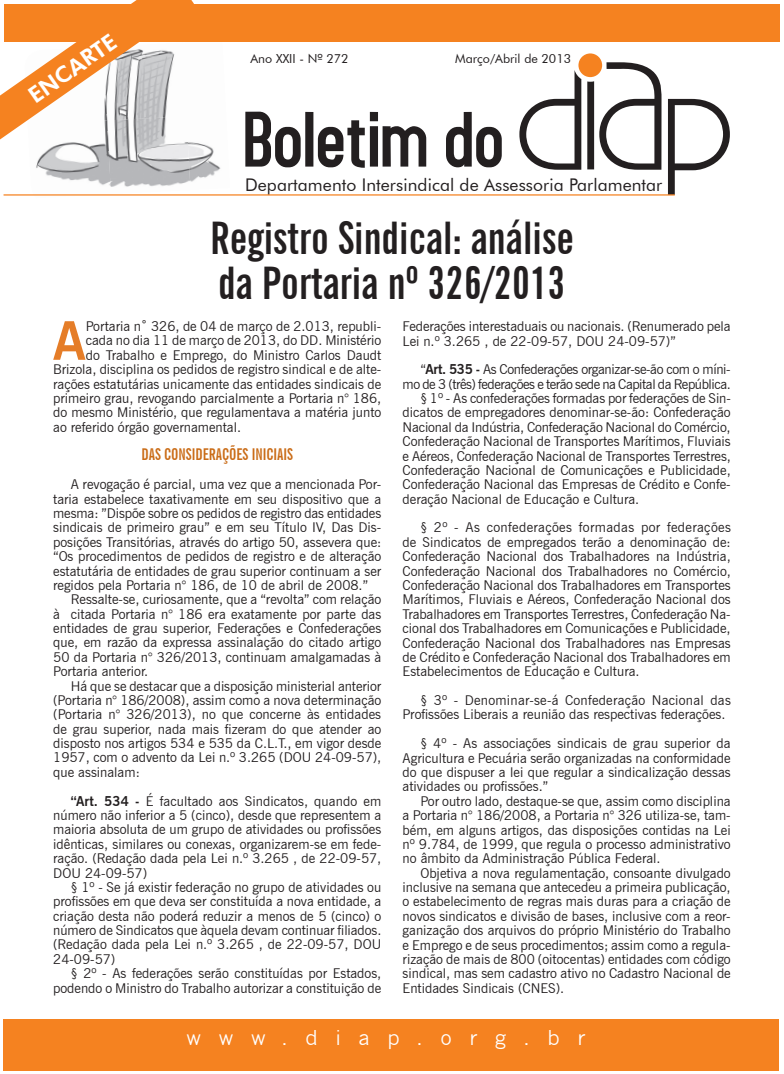
<style>
.page{position:relative;width:784px;height:1074px;background:#fff}
.page>*{position:absolute;margin:0;border:0;box-sizing:border-box;transform-origin:0 0}
.t1{font:700 53px "News Gothic BT";color:#e57d28}
.t2{font:700 extra-condensed 45px/45px "News Gothic BT";color:#231f20}
.t3{font:800 22.38px "Futura BT";color:#fff}
.t4{font:20px "News Gothic";letter-spacing:.88em;color:#fff}
.t5{font:17.5px "Futura BT";letter-spacing:.005em;color:#231f20}
.t6{font:700 extra-condensed 16.25px "News Gothic BT";color:#ca6c17}
.t7{font:13.5px/14.4px "News Gothic BT";color:#231f20;text-align:justify}
.t8{font:13.5px "News Gothic BT";letter-spacing:-.03em;color:#231f20}
.t9{font:13.5px "News Gothic BT";letter-spacing:-.025em;color:#231f20}
.t10{font:12.5px "Futura BT";color:#231f20}
.s1{font-weight:700}
</style>
<div class="page">
<img style="left:190px;top:142px;width:31px;height:40px">
<img style="left:36px;top:149px;width:71px;height:36px">
<img style="left:107px;top:149px;width:83px;height:38px">
<svg style="left:245px;top:112px;width:256px;height:56px"></svg>
<div style="left:578px;top:53px;width:23px;height:24px;background:#f58220;border-radius:50%"></div>
<svg style="left:519px;top:62px;width:210px;height:133px"></svg>
<hr style="left:4px;top:194px;width:670px;height:2px;background:#f58220">
<div style="left:4px;top:4px;width:775px;height:38px;background:#f58220"></div>
<svg style="left:0;top:0;width:194px;height:149px"></svg>
<div style="left:4px;top:1018px;width:774px;height:52px;background:#f58220"></div>
<h3 class="t3" style="left:23px;top:86px;width:104px;rotate:-35deg">ENCARTE</h3>
<p class="t10" style="left:250px;top:51px;width:100px">Ano XXII - Nº 272</p>
<p class="t10" style="left:455px;top:51px;width:117px">Março/Abril de 2013</p>
<p class="t5" style="left:245px;top:174px;width:418px">Departamento Intersindical de Assessoria Parlamentar</p>
<h2 class="t2" style="left:210px;top:215px;width:364px">Registro Sindical: análise da Portaria nº 326/2013</h2>
<h1 class="t1" style="left:53px;top:309px;width:34px">A</h1>
<p class="t7" style="left:86px;top:319px;width:297px">Portaria n˚ 326, de 04 de março de 2.013, republi-</p>
<p class="t7" style="left:86px;top:333px;width:297px">cada no dia 11 de março de 2013, do DD. Ministério</p>
<p class="t7" style="left:86px;top:348px;width:297px">do Trabalho e Emprego, do Ministro Carlos Daudt</p>
<p class="t7" style="left:53px;top:362px;width:329px">Brizola, disciplina os pedidos de registro sindical e de alte-</p>
<p class="t7" style="left:53px;top:376px;width:329px">rações estatutárias unicamente das entidades sindicais de</p>
<p class="t7" style="left:53px;top:391px;width:329px">primeiro grau, revogando parcialmente a Portaria n° 186,</p>
<p class="t7" style="left:53px;top:405px;width:329px">do mesmo Ministério, que regulamentava a matéria junto</p>
<p class="t7" style="left:53px;top:419px;width:189px">ao referido órgão governamental.</p>
<p class="t6" style="left:141px;top:445px;width:153px">DAS CONSIDERAÇÕES INICIAIS</p>
<p class="t7" style="left:71px;top:477px;width:312px">A revogação é parcial, uma vez que a mencionada Por-</p>
<p class="t7" style="left:53px;top:491px;width:329px">taria estabelece taxativamente em seu dispositivo que a</p>
<p class="t7" style="left:53px;top:506px;width:329px">mesma: ”Dispõe sobre os pedidos de registro das entidades</p>
<p class="t7" style="left:53px;top:520px;width:329px">sindicais de primeiro grau” e em seu Título IV, Das Dis-</p>
<p class="t7" style="left:53px;top:534px;width:329px">posições Transitórias, através do artigo 50, assevera que:</p>
<p class="t7" style="left:53px;top:549px;width:329px">“Os procedimentos de pedidos de registro e de alteração</p>
<p class="t7" style="left:53px;top:563px;width:329px">estatutária de entidades de grau superior continuam a ser</p>
<p class="t7" style="left:53px;top:578px;width:316px">regidos pela Portaria n° 186, de 10 de abril de 2008.”</p>
<p class="t7" style="left:71px;top:592px;width:312px">Ressalte-se, curiosamente, que a “revolta” com relação</p>
<p class="t7" style="left:53px;top:606px;width:329px">à citada Portaria n° 186 era exatamente por parte das</p>
<p class="t7" style="left:53px;top:621px;width:329px">entidades de grau superior, Federações e Confederações</p>
<p class="t7" style="left:53px;top:635px;width:329px">que, em razão da expressa assinalação do citado artigo</p>
<p class="t7" style="left:53px;top:650px;width:329px">50 da Portaria n° 326/2013, continuam amalgamadas à</p>
<p class="t7" style="left:53px;top:664px;width:96px">Portaria anterior.</p>
<p class="t7" style="left:71px;top:678px;width:311px">Há que se destacar que a disposição ministerial anterior</p>
<p class="t7" style="left:53px;top:693px;width:329px">(Portaria n° 186/2008), assim como a nova determinação</p>
<p class="t7" style="left:53px;top:707px;width:329px">(Portaria n° 326/2013), no que concerne às entidades</p>
<p class="t7" style="left:53px;top:721px;width:329px">de grau superior, nada mais fizeram do que atender ao</p>
<p class="t7" style="left:53px;top:736px;width:329px">disposto nos artigos 534 e 535 da C.L.T., em vigor desde</p>
<p class="t7" style="left:53px;top:750px;width:329px">1957, com o advento da Lei n.º 3.265 (DOU 24-09-57),</p>
<p class="t7" style="left:53px;top:765px;width:88px">que assinalam:</p>
<p class="t7" style="left:53px;top:793px;width:329px;text-indent:18px"><span class="s1">“Art. 534 -</span> É facultado aos Sindicatos, quando em número não inferior a 5 (cinco), desde que representem a maioria absoluta de um grupo de atividades ou profissões idênticas, similares ou conexas, organizarem-se em fede&shy;ração. (Redação dada pela Lei n.º 3.265 , de 22-09-57, DOU 24-09-57)</p>
<p class="t7" style="left:53px;top:880px;width:329px;text-indent:18px">§ 1º - Se já existir federação no grupo de atividades ou profissões em que deva ser constituída a nova entidade, a criação desta não poderá reduzir a menos de 5 (cinco) o número de Sindicatos que àquela devam continuar filiados. (Redação dada pela Lei n.º 3.265 , de 22-09-57, DOU 24-09-57)</p>
<p class="t7" style="left:53px;top:966px;width:329px;text-align:right">§ 2º - As federações serão constituídas por Estados, podendo o Ministro do Trabalho autorizar a constituição de</p>
<p class="t7" style="left:402px;top:319px;width:329px">Federações interestaduais ou nacionais. (Renumerado pela<br>Lei n.º 3.265 , de 22-09-57, DOU 24-09-57)”</p>
<p class="t9" style="left:420px;top:361px;width:312px">“<span class="s1">Art. 535 -</span> As Confederações organizar-se-ão com o míni-</p>
<p class="t8" style="left:402px;top:376px;width:329px">mo de 3 (três) federações e terão sede na Capital da República.</p>
<p class="t7" style="left:420px;top:391px;width:312px">§ 1º - As confederações formadas por federações de Sin-</p>
<p class="t7" style="left:402px;top:405px;width:329px">dicatos de empregadores denominar-se-ão: Confederação</p>
<p class="t7" style="left:402px;top:420px;width:329px">Nacional da Indústria, Confederação Nacional do Comércio,</p>
<p class="t7" style="left:402px;top:434px;width:329px">Confederação Nacional de Transportes Marítimos, Fluviais</p>
<p class="t7" style="left:402px;top:448px;width:329px">e Aéreos, Confederação Nacional de Transportes Terrestres,</p>
<p class="t7" style="left:402px;top:463px;width:329px">Confederação Nacional de Comunicações e Publicidade,</p>
<p class="t7" style="left:402px;top:477px;width:329px">Confederação Nacional das Empresas de Crédito e Confe-</p>
<p class="t7" style="left:402px;top:491px;width:238px">deração Nacional de Educação e Cultura.</p>
<p class="t7" style="left:402px;top:520px;width:329px;text-indent:18px">§ 2º - As confederações formadas por federações de Sindicatos de empregados terão a denominação de:<br>Confederação Nacional dos Trabalhadores na Indústria, Confederação Nacional dos Trabalhadores no Comércio, Confederação Nacional dos Trabalhadores em Transportes Marítimos, Fluviais e Aéreos, Confederação Nacional dos Trabalhadores em Transportes Terrestres, Confederação Na&shy;cional dos Trabalhadores em Comunicações e Publicidade, Confederação Nacional dos Trabalhadores nas Empresas de Crédito e Confederação Nacional dos Trabalhadores em Estabelecimentos de Educação e Cultura.</p>
<p class="t7" style="left:402px;top:693px;width:329px;text-indent:18px">§ 3º - Denominar-se-á Confederação Nacional das<br>Profissões Liberais a reunião das respectivas federações.</p>
<p class="t7" style="left:402px;top:736px;width:329px;text-indent:18px">§ 4º - As associações sindicais de grau superior da Agricultura e Pecuária serão organizadas na conformidade do que dispuser a lei que regular a sindicalização dessas atividades ou profissões.”</p>
<p class="t7" style="left:402px;top:793px;width:329px;text-indent:18px">Por outro lado, destaque-se que, assim como disciplina a Portaria n° 186/2008, a Portaria n° 326 utiliza-se, tam&shy;bém, em alguns artigos, das disposições contidas na Lei nº 9.784, de 1999, que regula o processo administrativo no âmbito da Administração Pública Federal.</p>
<p class="t7" style="left:402px;top:865px;width:329px;text-indent:18px">Objetiva a nova regulamentação, consoante divulgado inclusive na semana que antecedeu a primeira publicação, o estabelecimento de regras mais duras para a criação de novos sindicatos e divisão de bases, inclusive com a reor&shy;ganização dos arquivos do próprio Ministério do Trabalho e Emprego e de seus procedimentos; assim como a regula&shy;rização de mais de 800 (oitocentas) entidades com código sindical, mas sem cadastro ativo no Cadastro Nacional de Entidades Sindicais (CNES).</p>
<h3 class="t4" style="left:186px;top:1026px;width:400px">www.diap.org.br</h3>
</div>
